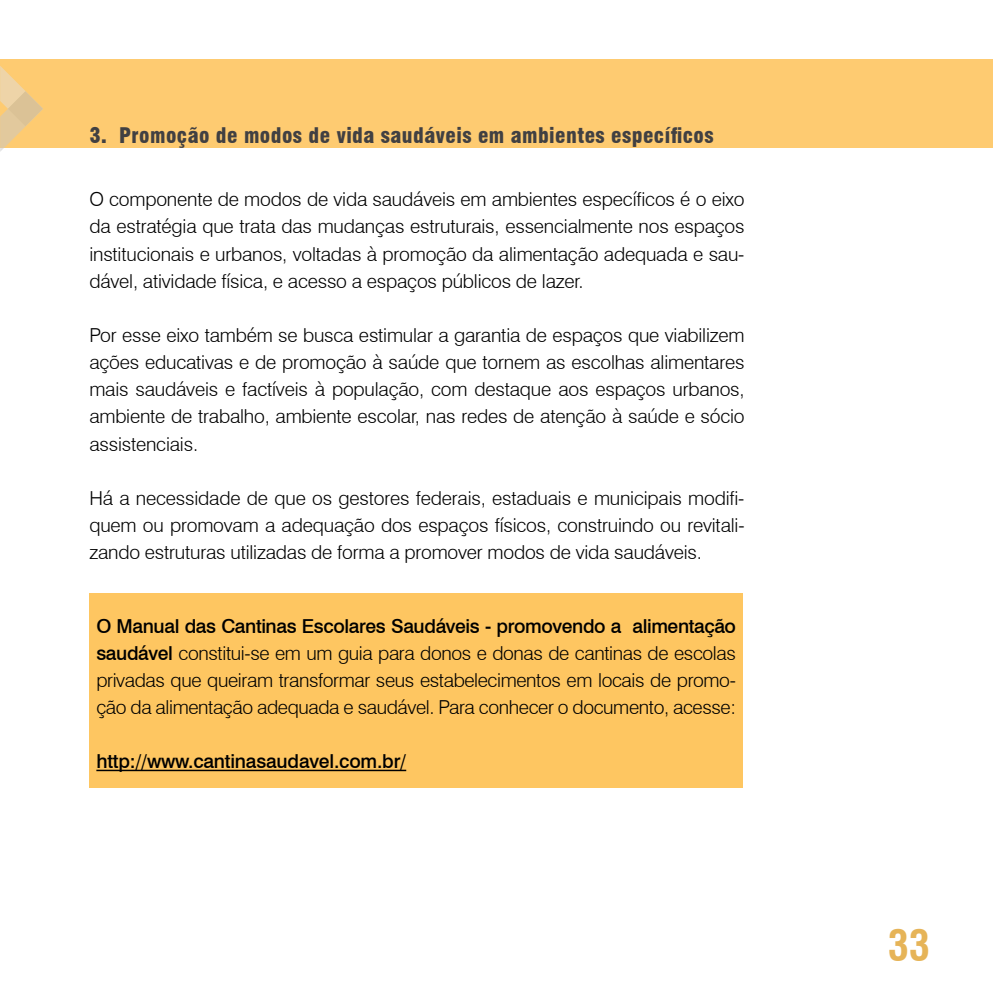
<style>
.page{position:relative;width:993px;height:993px;background:#fff}
.page>*{position:absolute;margin:0;border:0;box-sizing:border-box;transform-origin:0 0}
.t1{font:700 condensed 42px "Swiss 721 BT";color:#e6b458}
.t2{font:900 condensed 21px "Swiss 721 BT";letter-spacing:.02em;color:#414042}
.t3{font:300 19.25px/27.1px "Swiss 721 BT";letter-spacing:-.01em;color:#000;text-align:justify}
.t4{font:500 19.25px "Swiss 721 BT";letter-spacing:-.01em;color:#000}
.s1{font-weight:500}
</style>
<div class="page">
<div style="left:0;top:60px;width:992px;height:87px;background:#fecb71"></div>
<svg style="left:0;top:66px;width:43px;height:86px"></svg>
<div style="left:89px;top:593px;width:653px;height:195px;background:#fec661"></div>
<hr style="left:96px;top:769px;width:310px;height:2px;background:#000">
<p class="t2" style="left:89px;top:122px;width:625px">3. Promoção de modos de vida saudáveis em ambientes específicos</p>
<p class="t3" style="left:89px;top:185px;width:656px">O componente de modos de vida saudáveis em ambientes específicos é o eixo da estratégia que trata das mudanças estruturais, essencialmente nos espaços institucionais e urbanos, voltadas à promoção da alimentação adequada e sau&shy;dável, atividade física, e acesso a espaços públicos de lazer.</p>
<p class="t3" style="left:89px;top:321px;width:656px">Por esse eixo também se busca estimular a garantia de espaços que viabilizem ações educativas e de promoção à saúde que tornem as escolhas alimentares mais saudáveis e factíveis à população, com destaque aos espaços urbanos, ambiente de trabalho, ambiente escolar, nas redes de atenção à saúde e sócio assistenciais.</p>
<p class="t3" style="left:89px;top:484px;width:656px">Há a necessidade de que os gestores federais, estaduais e municipais modifi&shy;quem ou promovam a adequação dos espaços físicos, construindo ou revitali&shy;zando estruturas utilizadas de forma a promover modos de vida saudáveis.</p>
<p class="t3" style="left:96px;top:612px;width:641px"><span class="s1">O Manual das Cantinas Escolares Saudáveis - promovendo a alimentação saudável</span> constitui-se em um guia para donos e donas de cantinas de escolas privadas que queiram transformar seus estabelecimentos em locais de promo&shy;ção da alimentação adequada e saudável. Para conhecer o documento, acesse:</p>
<p class="t4" style="left:96px;top:749px;width:311px">http://www.cantinasaudavel.com.br/</p>
<h1 class="t1" style="left:887px;top:920px;width:43px">33</h1>
</div>
